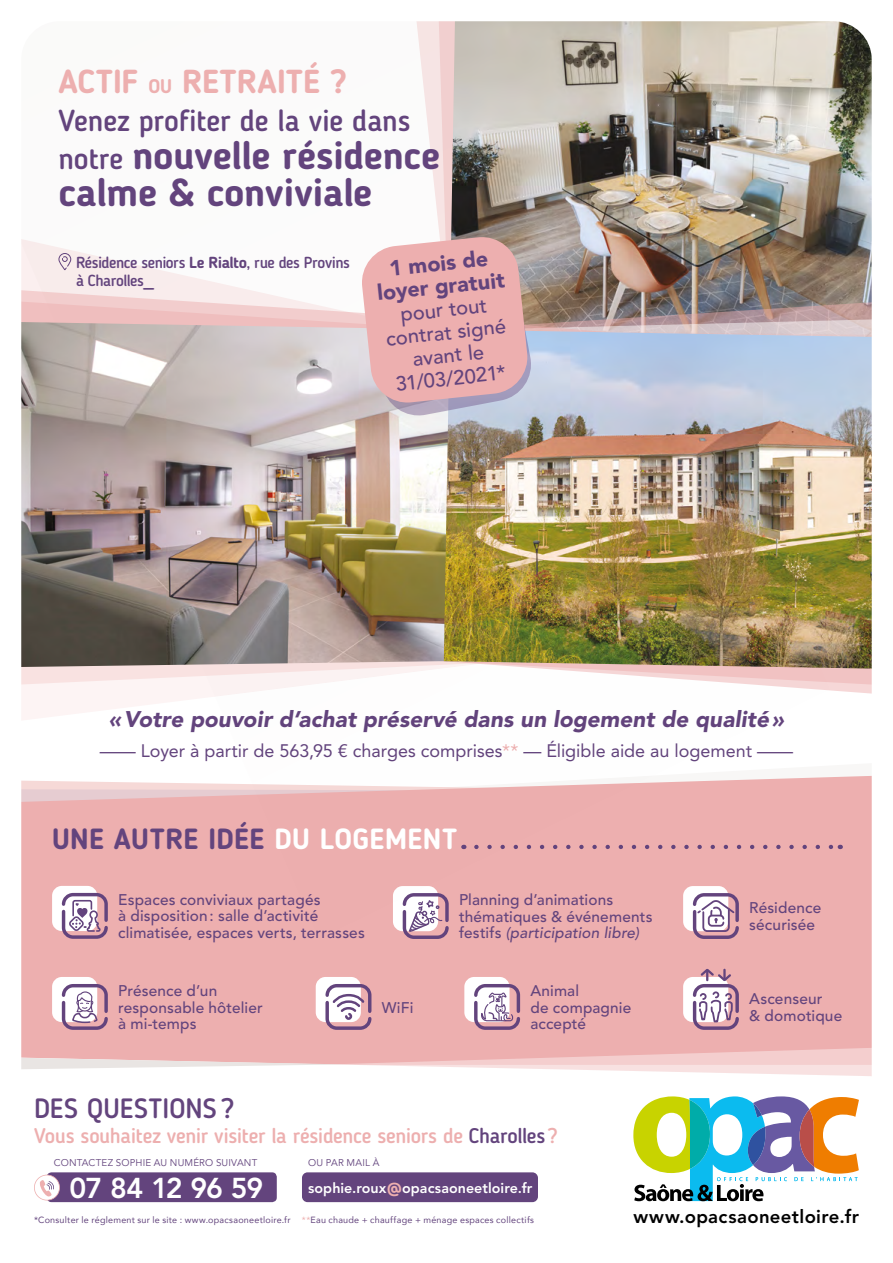
<style>
.page{position:relative;width:893px;height:1263px;background:#fff}
.page>*{position:absolute;margin:0;border:0;box-sizing:border-box;transform-origin:0 0}
.t1{font:700 39px/37.5px "Blogger Sans";letter-spacing:-.01em;color:#63447d}
.t2{font:700 33px "Blogger Sans";color:#edafaf}
.t3{font:500 30px "Blogger Sans";letter-spacing:-.01em;color:#63447d}
.t4{font:700 28.95px "Blogger Sans";letter-spacing:.015em;color:#63447d}
.t5{font:800 28.5px "Avenir LT Std";letter-spacing:-.04em;color:#fff}
.t6{font:500 27.75px "Blogger Sans";color:#63447d}
.t7{font:italic 900 22.5px "Avenir LT Std";letter-spacing:.005em;color:#63447d}
.t8{font:900 21.6px/23px "Avenir LT Std";color:#63447d;text-align:center}
.t9{font:500 21px "Blogger Sans";letter-spacing:-.02em;color:#edafaf}
.t10{font:500 20.25px/23px "Avenir LT Std";color:#63447d;text-align:center}
.t11{font:800 18.45px "Avenir LT Std";letter-spacing:.02em;color:#000}
.t12{font:18px "Avenir LT Std";color:#63447d;scale:2 1}
.t13{font:500 15.9px/17.5px "Blogger Sans";letter-spacing:-.03em;color:#63447d}
.t14{font:500 15.45px/16.6px "Avenir LT Std";letter-spacing:.01em;color:#63447d}
.t15{font:800 14.25px "Avenir LT Std";letter-spacing:.005em;color:#fff}
.t16{font:9.75px "Avenir LT Std";letter-spacing:.02em;color:#63447d}
.t17{font:9px "Avenir";letter-spacing:.025em;color:#63447d}
.s1{font-size:19.5px}
.s2{font-weight:500;font-size:30px}
.s3{font-weight:700}
.s4{color:#edafaf}
.s5{color:#fff}
.s6{font-style:italic}
.s7{font-family:"Blogger Sans";font-weight:500;font-size:21px;color:#edafaf}
.s8{color:#63447d}
</style>
<div class="page">
<img style="left:21px;top:21px;width:851px;height:1182px">
<svg style="left:360px;top:235px;width:174px;height:184px;background:#e2b3b5"></svg>
<svg style="left:58px;top:253px;width:14px;height:18px"></svg>
<svg style="left:476px;top:845px;width:357px;height:4px"></svg>
<h2 class="t2" style="left:58px;top:62px;width:290px">ACTIF <span class="s1">OU</span> RETRAITÉ ?</h2>
<h3 class="t3" style="left:58px;top:103px;width:354px">Venez profiter de la vie dans</h3>
<h1 class="t1" style="left:58px;top:136px;width:383px"><span class="s2">notre</span> nouvelle résidence calme &amp; conviviale</h1>
<p class="t13" style="left:76px;top:254px;width:275px">Résidence seniors <span class="s3">Le Rialto</span>, rue des Provins à Charolles_</p>
<h3 class="t8" style="left:374px;top:259px;width:129px;rotate:-6deg">1 mois de loyer gratuit</h3>
<h3 class="t10" style="left:382px;top:305px;width:122px;rotate:-6deg">pour tout contrat signé avant le<br>31/03/2021*</h3>
<h3 class="t7" style="left:109px;top:706px;width:677px">«Votre pouvoir d’achat préservé dans un logement de qualité»</h3>
<p class="t12" style="left:100px;top:740px;width:348px">— Loyer à partir de 563,95 € charges comprises<span class="s4">**</span> — Éligible aide au logement —</p>
<h3 class="t4" style="left:52px;top:821px;width:407px">UNE AUTRE IDÉE <span class="s5">DU LOGEMENT</span></h3>
<p class="t14" style="left:118px;top:891px;width:248px">Espaces conviviaux partagés<br>à disposition: salle d’activité climatisée, espaces verts, terrasses</p>
<p class="t14" style="left:459px;top:892px;width:195px">Planning d’animations thématiques &amp; événements festifs <span class="s6">(participation libre)</span></p>
<p class="t14" style="left:118px;top:983px;width:146px">Présence d’un responsable hôtelier à mi-temps</p>
<p class="t14" style="left:382px;top:999px;width:33px">WiFi</p>
<p class="t14" style="left:530px;top:983px;width:102px">Animal<br>de compagnie accepté</p>
<p class="t14" style="left:749px;top:900px;width:74px">Résidence sécurisée</p>
<p class="t14" style="left:749px;top:991px;width:95px">Ascenseur<br>&amp; domotique</p>
<h3 class="t6" style="left:34px;top:1091px;width:202px">DES QUESTIONS ?</h3>
<p class="t16" style="left:54px;top:1157px;width:205px">CONTACTEZ SOPHIE AU NUMÉRO SUIVANT</p>
<p class="t16" style="left:308px;top:1157px;width:73px">OU PAR MAIL À</p>
<h3 class="t5" style="left:70px;top:1171px;width:195px">07 84 12 96 59</h3>
<p class="t15" style="left:308px;top:1179px;width:226px">sophie.roux<span class="s7">@</span>opacsaoneetloire.fr</p>
<p class="t17" style="left:34px;top:1212px;width:258px">*Consulter le réglement sur le site : www.opacsaoneetloire.fr</p>
<p class="t17" style="left:302px;top:1212px;width:234px"><span class="s4">**</span>Eau chaude + chauffage + ménage espaces collectifs</p>
<h3 class="t9" style="left:34px;top:1123px;width:525px">Vous souhaitez venir visiter la résidence seniors de <span class="s8">Charolles</span>?</h3>
<p class="t11" style="left:633px;top:1205px;width:227px">www.opacsaoneetloire.fr</p>
</div>
